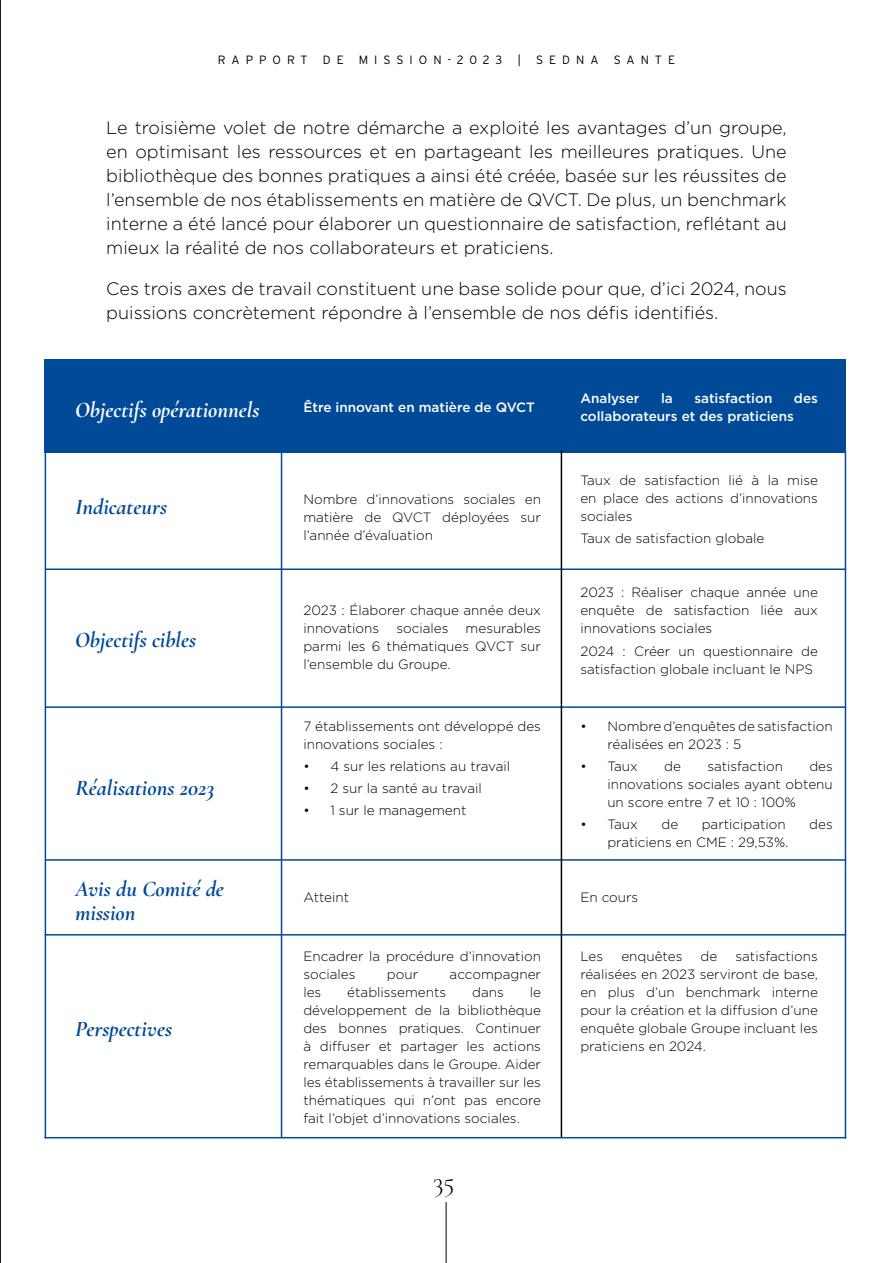
<style>
.page{position:relative;width:893px;height:1263px;background:#fff}
.page>*{position:absolute;margin:0;border:0;box-sizing:border-box;transform-origin:0 0}
.t1{font:300 27px "Cormorant Garamond";color:#000}
.t2{font:italic 700 22.5px/24px "Cormorant Garamond";color:#004a98}
.t3{font:italic 700 22.5px "Cormorant Garamond";color:#fff}
.t4{font:300 18px/24px "Gotham";color:#000;text-align:justify}
.t5{font:300 13.5px/18px "Gotham";color:#000;text-align:justify}
.t6{font:500 13.5px "Gotham";color:#fff}
.t7{font:300 12px "Interstate";letter-spacing:.5em;color:#000}
</style>
<div class="page">
<hr style="left:446px;top:1202px;width:1px;height:61px;background:#000">
<div style="left:45px;top:359px;width:801px;height:94px;background:#004a98"></div>
<hr style="left:281px;top:451px;width:1px;height:686px;background:#004a98">
<hr style="left:45px;top:451px;width:1px;height:687px;background:#004a98">
<hr style="left:845px;top:451px;width:1px;height:687px;background:#004a98">
<hr style="left:45px;top:934px;width:801px;height:1px;background:#004a98">
<hr style="left:45px;top:1137px;width:801px;height:1px;background:#004a98">
<hr style="left:45px;top:859px;width:801px;height:2px;background:#004a98">
<hr style="left:45px;top:706px;width:801px;height:2px;background:#004a98">
<hr style="left:45px;top:568px;width:801px;height:2px;background:#004a98">
<hr style="left:561px;top:451px;width:1px;height:686px;background:#000">
<hr style="left:0;top:0;width:1px;height:1263px;background:#000">
<p class="t7" style="left:218px;top:52px;width:91px">RAPPORT</p>
<p class="t7" style="left:323px;top:52px;width:22px">D E</p>
<p class="t7" style="left:359px;top:52px;width:145px">MISSION-2023</p>
<p class="t7" style="left:517px;top:52px;width:5px">|</p>
<p class="t7" style="left:536px;top:52px;width:64px">SEDNA</p>
<p class="t7" style="left:614px;top:52px;width:63px">SANTE</p>
<p class="t4" style="left:106px;top:116px;width:682px">Le troisième volet de notre démarche a exploité les avantages d’un groupe, en optimisant les ressources et en partageant les meilleures pratiques. Une bibliothèque des bonnes pratiques a ainsi été créée, basée sur les réussites de l’ensemble de nos établissements en matière de QVCT. De plus, un benchmark interne a été lancé pour élaborer un questionnaire de satisfaction, reflétant au mieux la réalité de nos collaborateurs et praticiens.</p>
<h3 class="t4" style="left:106px;top:276px;width:682px">Ces trois axes de travail constituent une base solide pour que, d’ici 2024, nous puissions concrètement répondre à l’ensemble de nos défis identifiés.</h3>
<h2 class="t3" style="left:75px;top:391px;width:186px">Objectifs opérationnels</h2>
<h2 class="t2" style="left:75px;top:492px;width:94px">Indicateurs</h2>
<h2 class="t2" style="left:75px;top:625px;width:123px">Objectifs cibles</h2>
<h2 class="t2" style="left:75px;top:773px;width:141px">Réalisations 2023</h2>
<h2 class="t2" style="left:75px;top:874px;width:150px">Avis du Comité de mission</h2>
<h2 class="t2" style="left:75px;top:1015px;width:99px">Perspectives</h2>
<p class="t6" style="left:303px;top:398px;width:233px">Être innovant en matière de QVCT</p>
<p class="t5" style="left:303px;top:489px;width:239px">Nombre d’innovations sociales en matière de QVCT déployées sur l’année d’évaluation</p>
<p class="t5" style="left:303px;top:601px;width:239px">2023 : Élaborer chaque année deux innovations</p>
<p class="t5" style="left:303px;top:619px;width:239px;text-indent:162px">mesurables parmi les 6 thématiques QVCT sur l’ensemble du Groupe.</p>
<p class="t5" style="left:396px;top:619px;width:54px">sociales</p>
<p class="t5" style="left:303px;top:716px;width:239px">7 établissements ont développé des innovations sociales :</p>
<p class="t5" style="left:303px;top:757px;width:208px">• 4 sur les relations au travail</p>
<p class="t5" style="left:303px;top:779px;width:180px">• 2 sur la santé au travail</p>
<p class="t5" style="left:303px;top:801px;width:164px">• 1 sur le management</p>
<p class="t6" style="left:580px;top:389px;width:61px">Analyser</p>
<p class="t6" style="left:661px;top:389px;width:13px">la</p>
<p class="t6" style="left:694px;top:389px;width:79px">satisfaction</p>
<p class="t6" style="left:794px;top:389px;width:25px">des</p>
<p class="t6" style="left:580px;top:407px;width:215px">collaborateurs et des praticiens</p>
<p class="t5" style="left:580px;top:471px;width:239px">Taux de satisfaction lié à la mise en place des actions d’innovations sociales</p>
<p class="t5" style="left:580px;top:529px;width:186px">Taux de satisfaction globale</p>
<p class="t5" style="left:580px;top:583px;width:239px">2023 : Réaliser chaque année une enquête de satisfaction liée aux innovations sociales</p>
<p class="t5" style="left:580px;top:641px;width:239px">2024 : Créer un questionnaire de satisfaction globale incluant le NPS</p>
<p class="t5" style="left:607px;top:716px;width:227px;text-indent:-27px">• Nombre d’enquêtes de satisfaction réalisées en 2023 : 5</p>
<p class="t5" style="left:580px;top:757px;width:59px">• Taux</p>
<p class="t5" style="left:664px;top:757px;width:18px">de</p>
<p class="t5" style="left:707px;top:757px;width:77px">satisfaction</p>
<p class="t5" style="left:607px;top:757px;width:227px;text-indent:202px">des innovations sociales ayant obtenu un score entre 7 et 10 : 100%</p>
<p class="t5" style="left:580px;top:815px;width:59px">• Taux</p>
<p class="t5" style="left:661px;top:815px;width:18px">de</p>
<p class="t5" style="left:702px;top:815px;width:86px">participation</p>
<p class="t5" style="left:809px;top:815px;width:25px">des</p>
<p class="t5" style="left:607px;top:833px;width:182px">praticiens en CME : 29,53%.</p>
<p class="t5" style="left:303px;top:888px;width:47px">Atteint</p>
<p class="t5" style="left:580px;top:888px;width:59px">En cours</p>
<p class="t5" style="left:303px;top:946px;width:239px">Encadrer la procédure d’innovation sociales</p>
<p class="t5" style="left:387px;top:964px;width:33px">pour</p>
<p class="t5" style="left:450px;top:964px;width:93px">accompagner</p>
<p class="t5" style="left:303px;top:982px;width:239px;text-indent:226px">le développement de la bibliothèque des bonnes pratiques. Continuer à diffuser et partager les actions remarquables dans le Groupe. Aider les établissements à travailler sur les thématiques qui n’ont pas encore fait l’objet d’innovations sociales.</p>
<p class="t5" style="left:303px;top:982px;width:19px">les</p>
<p class="t5" style="left:347px;top:982px;width:100px">établissements</p>
<p class="t5" style="left:472px;top:982px;width:33px">dans</p>
<h1 class="t1" style="left:433px;top:1165px;width:23px">35</h1>
<p class="t5" style="left:580px;top:946px;width:239px;text-indent:155px">satisfactions réalisées en 2023 serviront de base, en plus d’un benchmark interne pour la création et la diffusion d’une enquête globale Groupe incluant les praticiens en 2024.</p>
<p class="t5" style="left:580px;top:946px;width:24px">Les</p>
<p class="t5" style="left:621px;top:946px;width:63px">enquêtes</p>
<p class="t5" style="left:701px;top:946px;width:18px">de</p>
</div>
